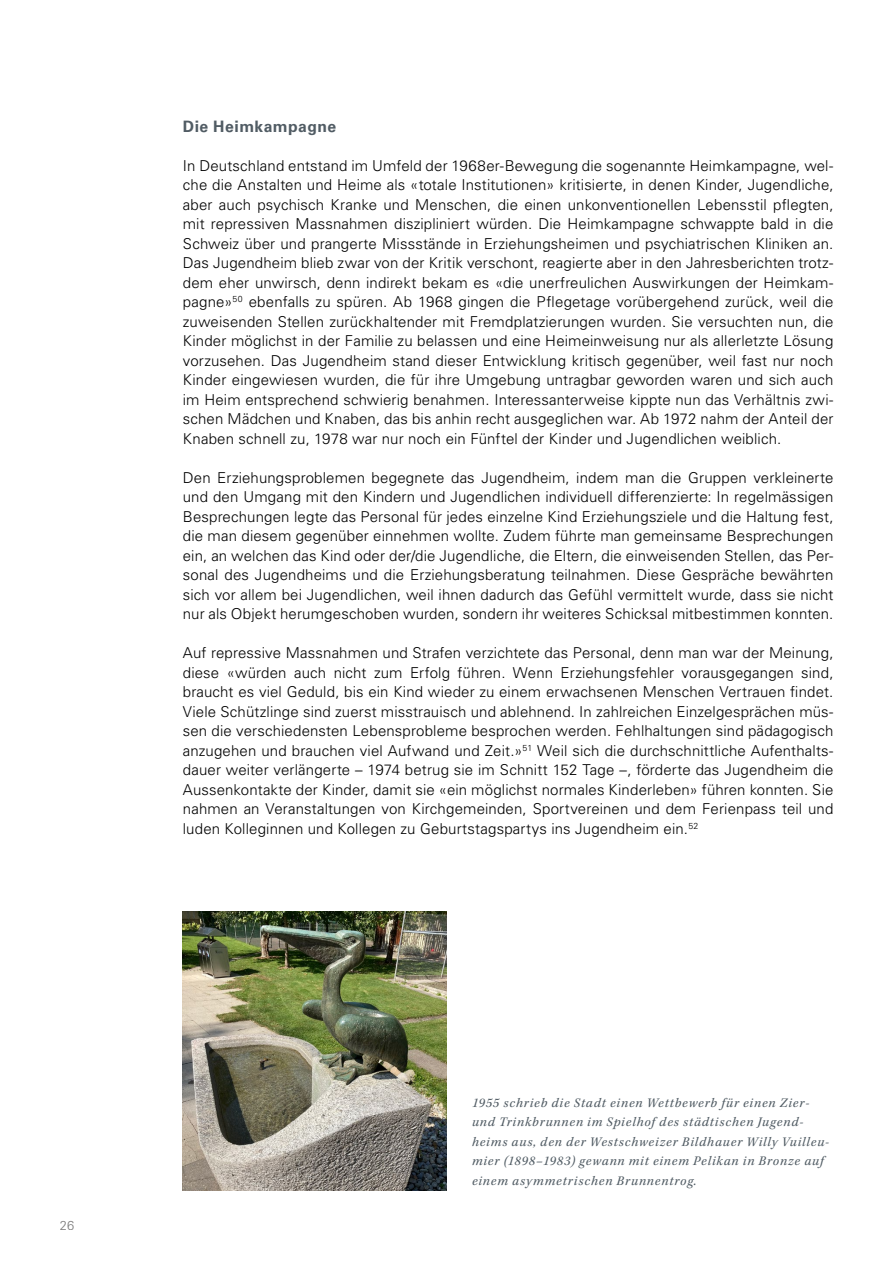
<style>
.page{position:relative;width:893px;height:1263px;background:#fff}
.page>*{position:absolute;margin:0;border:0;box-sizing:border-box;transform-origin:0 0}
.t1{font:700 15.75px "Univers LT Std";letter-spacing:.03em;color:#515c64}
.t2{font:300 15px/19.5px "Univers LT Std";letter-spacing:.01em;color:#000;text-align:justify}
.t3{font:italic 13.5px/19.5px "Kepler Std";letter-spacing:.065em;color:#515c64}
.t4{font:300 12.9px "Univers LT Std";color:#7c7b7b}
</style>
<div class="page">
<img style="left:183px;top:912px;width:263px;height:279px">
<p class="t4" style="left:60px;top:1217px;width:16px">26</p>
<p class="t1" style="left:183px;top:117px;width:155px">Die Heimkampagne</p>
<p class="t2" style="left:183px;top:156px;width:652px">In Deutschland entstand im Umfeld der 1968er-Bewegung die sogenannte Heimkampagne, wel&shy;che die Anstalten und Heime als «totale Institutionen» kritisierte, in denen Kinder, Jugendliche, aber auch psychisch Kranke und Menschen, die einen unkonventionellen Lebensstil pflegten, mit repressiven Massnahmen diszipliniert würden. Die Heimkampagne schwappte bald in die Schweiz über und prangerte Missstände in Erziehungsheimen und psychiatrischen Kliniken an.<br>Das Jugendheim blieb zwar von der Kritik verschont, reagierte aber in den Jahresberichten trotz&shy;dem eher unwirsch, denn indirekt bekam es «die unerfreulichen Auswirkungen der Heimkam&shy;pagne»<sup>50</sup> ebenfalls zu spüren. Ab 1968 gingen die Pflegetage vorübergehend zurück, weil die zuweisenden Stellen zurückhaltender mit Fremdplatzierungen wurden. Sie versuchten nun, die Kinder möglichst in der Familie zu belassen und eine Heimeinweisung nur als allerletzte Lösung vorzusehen. Das Jugendheim stand dieser Entwicklung kritisch gegenüber, weil fast nur noch Kinder eingewiesen wurden, die für ihre Umgebung untragbar geworden waren und sich auch im Heim entsprechend schwierig benahmen. Interessanterweise kippte nun das Verhältnis zwi&shy;schen Mädchen und Knaben, das bis anhin recht ausgeglichen war. Ab 1972 nahm der Anteil der Knaben schnell zu, 1978 war nur noch ein Fünftel der Kinder und Jugendlichen weiblich.</p>
<p class="t2" style="left:183px;top:468px;width:652px">Den Erziehungsproblemen begegnete das Jugendheim, indem man die Gruppen verkleinerte und den Umgang mit den Kindern und Jugendlichen individuell differenzierte: In regelmässigen Besprechungen legte das Personal für jedes einzelne Kind Erziehungsziele und die Haltung fest, die man diesem gegenüber einnehmen wollte. Zudem führte man gemeinsame Besprechungen ein, an welchen das Kind oder der/die Jugendliche, die Eltern, die einweisenden Stellen, das Per&shy;sonal des Jugendheims und die Erziehungsberatung teilnahmen. Diese Gespräche bewährten sich vor allem bei Jugendlichen, weil ihnen dadurch das Gefühl vermittelt wurde, dass sie nicht nur als Objekt herumgeschoben wurden, sondern ihr weiteres Schicksal mitbestimmen konnten.</p>
<p class="t2" style="left:183px;top:643px;width:652px">Auf repressive Massnahmen und Strafen verzichtete das Personal, denn man war der Meinung, diese «würden auch nicht zum Erfolg führen. Wenn Erziehungsfehler vorausgegangen sind, braucht es viel Geduld, bis ein Kind wieder zu einem erwachsenen Menschen Vertrauen findet.<br>Viele Schützlinge sind zuerst misstrauisch und ablehnend. In zahlreichen Einzelgesprächen müs&shy;sen die verschiedensten Lebensprobleme besprochen werden. Fehlhaltungen sind pädagogisch anzugehen und brauchen viel Aufwand und Zeit.»<sup>51</sup> Weil sich die durchschnittliche Aufenthalts&shy;dauer weiter verlängerte – 1974 betrug sie im Schnitt 152 Tage –, förderte das Jugendheim die Aussenkontakte der Kinder, damit sie «ein möglichst normales Kinderleben» führen konnten. Sie nahmen an Veranstaltungen von Kirchgemeinden, Sportvereinen und dem Ferienpass teil und luden Kolleginnen und Kollegen zu Geburtstagspartys ins Jugendheim ein.<sup>52</sup></p>
<p class="t3" style="left:472px;top:1093px;width:359px">1955 schrieb die Stadt einen Wettbewerb für einen Zier&shy;und Trinkbrunnen im Spielhof des städtischen Jugend&shy;heims aus, den der Westschweizer Bildhauer Willy Vuilleu&shy;mier (1898–1983) gewann mit einem Pelikan in Bronze auf einem asymmetrischen Brunnentrog.</p>
</div>
